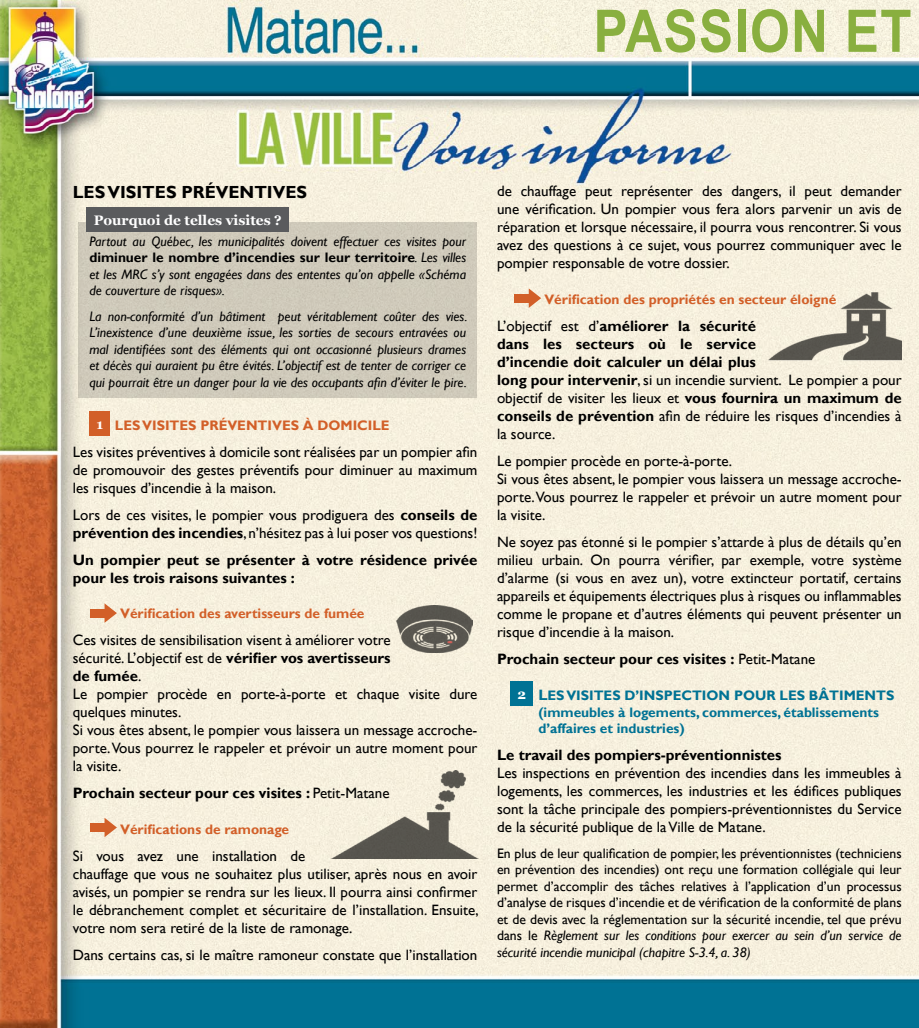
<style>
.page{position:relative;width:919px;height:1028px;background:#fff}
.page>*{position:absolute;margin:0;border:0;box-sizing:border-box;transform-origin:0 0}
.t1{font:700 58.75px "Arial Narrow";letter-spacing:.02em;color:#89af3f;scale:1.06 1}
.t2{font:700 17.5px "Gill Sans";color:#000}
.t3{font:15px/18px "Gill Sans";color:#000;text-align:justify}
.t4{font:700 15px/18px "Gill Sans";color:#000}
.t5{font:italic 13.75px/16.5px "Gill Sans";color:#000;text-align:justify}
.t6{font:13.75px/16.5px "Gill Sans";color:#000;text-align:justify}
.t7{font:700 13.75px "Gill Sans";color:#d25f28}
.t8{font:700 13.75px/16.5px "Gill Sans";color:#007294}
.t9{font:700 13.75px "Georgia";color:#fff}
.s1{font-weight:700;font-style:normal}
.s2{font-weight:700}
.s3{font-weight:400}
.s4{font-size:15px}
.s5{font-style:italic}
</style>
<div class="page">
<img style="left:0;top:0;width:919px;height:1028px">
<img style="left:466px;top:0;width:453px;height:55px">
<div style="left:510px;top:682px;width:23px;height:24px;background:#007294"></div>
<div style="left:90px;top:609px;width:15px;height:8px;background:#d25f28"></div>
<svg style="left:105px;top:603px;width:12px;height:20px"></svg>
<div style="left:90px;top:823px;width:15px;height:9px;background:#d25f28"></div>
<svg style="left:105px;top:818px;width:12px;height:19px"></svg>
<div style="left:514px;top:294px;width:15px;height:9px;background:#d25f28"></div>
<svg style="left:529px;top:288px;width:12px;height:20px"></svg>
<img style="left:396px;top:605px;width:76px;height:48px">
<img style="left:323px;top:770px;width:178px;height:88px">
<img style="left:769px;top:293px;width:132px;height:69px">
<div style="left:79px;top:222px;width:398px;height:175px;background:#d0cabb"></div>
<div style="left:87px;top:208px;width:202px;height:24px;background:#5a5b5d"></div>
<div style="left:89px;top:411px;width:21px;height:25px;background:#d25f28"></div>
<h1 class="t1" style="left:593px;top:-13px;width:301px">PASSION ET</h1>
<p class="t2" style="left:73px;top:181px;width:236px">LES VISITES PRÉVENTIVES</p>
<p class="t9" style="left:94px;top:212px;width:189px">Pourquoi de telles visites ?</p>
<p class="t5" style="left:89px;top:233px;width:378px">Partout au Québec, les municipalités doivent effectuer ces visites pour <span class="s1">diminuer le nombre d’incendies sur leur territoire</span>. Les villes et les MRC s’y sont engagées dans des ententes qu’on appelle «Schéma de couverture de risques».</p>
<p class="t5" style="left:89px;top:308px;width:380px">La non-conformité d’un bâtiment peut véritablement coûter des vies.<br>L’inexistence d’une deuxième issue, les sorties de secours entravées ou mal identifiées sont des éléments qui ont occasionné plusieurs drames et décès qui auraient pu être évités. L’objectif est de tenter de corriger ce qui pourrait être un danger pour la vie des occupants afin d’éviter le pire.</p>
<p class="t7" style="left:115px;top:417px;width:276px">LES VISITES PRÉVENTIVES À DOMICILE</p>
<p class="t3" style="left:73px;top:443px;width:406px">Les visites préventives à domicile sont réalisées par un pompier afin de promouvoir des gestes préventifs pour diminuer au maximum les risques d’incendie à la maison.</p>
<p class="t3" style="left:73px;top:506px;width:406px">Lors de ces visites, le pompier vous prodiguera des <span class="s2">conseils de prévention des incendies</span>, n’hésitez pas à lui poser vos questions!</p>
<p class="t4" style="left:73px;top:552px;width:406px">Un pompier peut se présenter à votre résidence privée pour les trois raisons suivantes :</p>
<p class="t7" style="left:120px;top:605px;width:246px">Vérification des avertisseurs de fumée</p>
<p class="t3" style="left:73px;top:631px;width:406px;text-align:left">Ces visites de sensibilisation visent à améliorer votre<br>sécurité. L’objectif est de <span class="s2">vérifier vos avertisseurs<br>de fumée</span>.<br>Le pompier procède en porte-à-porte et chaque visite dure quelques minutes.<br>Si vous êtes absent, le pompier vous laissera un message accroche&shy;porte. Vous pourrez le rappeler et prévoir un autre moment pour la visite.</p>
<p class="t4" style="left:73px;top:784px;width:318px">Prochain secteur pour ces visites : <span class="s3">Petit-Matane</span></p>
<p class="t7" style="left:120px;top:821px;width:171px">Vérifications de ramonage</p>
<p class="t3" style="left:73px;top:847px;width:408px;text-align:left">Si vous avez une installation de<br>chauffage que vous ne souhaitez plus utiliser, après nous en avoir avisés, un pompier se rendra sur les lieux. Il pourra ainsi confirmer le débranchement complet et sécuritaire de l’installation. Ensuite, votre nom sera retiré de la liste de ramonage.</p>
<p class="t3" style="left:73px;top:946px;width:406px">Dans certains cas, si le maître ramoneur constate que l’installation</p>
<p class="t9" style="left:97px;top:415px;width:8px">1</p>
<p class="t3" style="left:497px;top:182px;width:406px">de chauffage peut représenter des dangers, il peut demander une vérification. Un pompier vous fera alors parvenir un avis de réparation et lorsque nécessaire, il pourra vous rencontrer. Si vous avez des questions à ce sujet, vous pourrez communiquer avec le pompier responsable de votre dossier.</p>
<p class="t7" style="left:544px;top:291px;width:293px">Vérification des propriétés en secteur éloigné</p>
<p class="t4" style="left:497px;top:317px;width:406px"><span class="s3">L’objectif est d’</span>améliorer la sécurité<br>dans les secteurs où le service<br>d’incendie doit calculer un délai plus<br>long pour intervenir<span class="s3">, si un incendie survient. Le pompier a pour objectif de visiter les lieux et</span> vous fournira un maximum de conseils de prévention <span class="s3">afin de réduire les risques d’incendies à la source.</span></p>
<p class="t3" style="left:497px;top:452px;width:406px;text-align:left">Le pompier procède en porte-à-porte.<br>Si vous êtes absent, le pompier vous laissera un message accroche&shy;porte. Vous pourrez le rappeler et prévoir un autre moment pour la visite.</p>
<p class="t3" style="left:497px;top:533px;width:406px">Ne soyez pas étonné si le pompier s’attarde à plus de détails qu’en milieu urbain. On pourra vérifier, par exemple, votre système d’alarme (si vous en avez un), votre extincteur portatif, certains appareils et équipements électriques plus à risques ou inflammables comme le propane et d’autres éléments qui peuvent présenter un risque d’incendie à la maison.</p>
<p class="t4" style="left:497px;top:650px;width:320px">Prochain secteur pour ces visites : <span class="s3">Petit-Matane</span></p>
<p class="t8" style="left:538px;top:687px;width:357px"><span class="s4">L</span>ES VISITES D’INSPECTION POUR LES BÂTIMENTS (immeubles à logements, commerces, établissements d’affaires et industries)</p>
<p class="t4" style="left:497px;top:746px;width:286px">Le travail des pompiers-préventionnistes</p>
<p class="t3" style="left:497px;top:764px;width:406px">Les inspections en prévention des incendies dans les immeubles à logements, les commerces, les industries et les édifices publiques sont la tâche principale des pompiers-préventionnistes du Service de la sécurité publique de la Ville de Matane.</p>
<p class="t6" style="left:497px;top:845px;width:406px">En plus de leur qualification de pompier, les préventionnistes (techniciens en prévention des incendies) ont reçu une formation collégiale qui leur permet d’accomplir des tâches relatives à l’application d’un processus d’analyse de risques d’incendie et de vérification de la conformité de plans et de devis avec la réglementation sur la sécurité incendie, tel que prévu dans le <span class="s5">Règlement sur les conditions pour exercer au sein d’un service de sécurité incendie municipal (chapitre S-3.4, a. 38)</span></p>
<p class="t9" style="left:517px;top:685px;width:10px">2</p>
</div>
